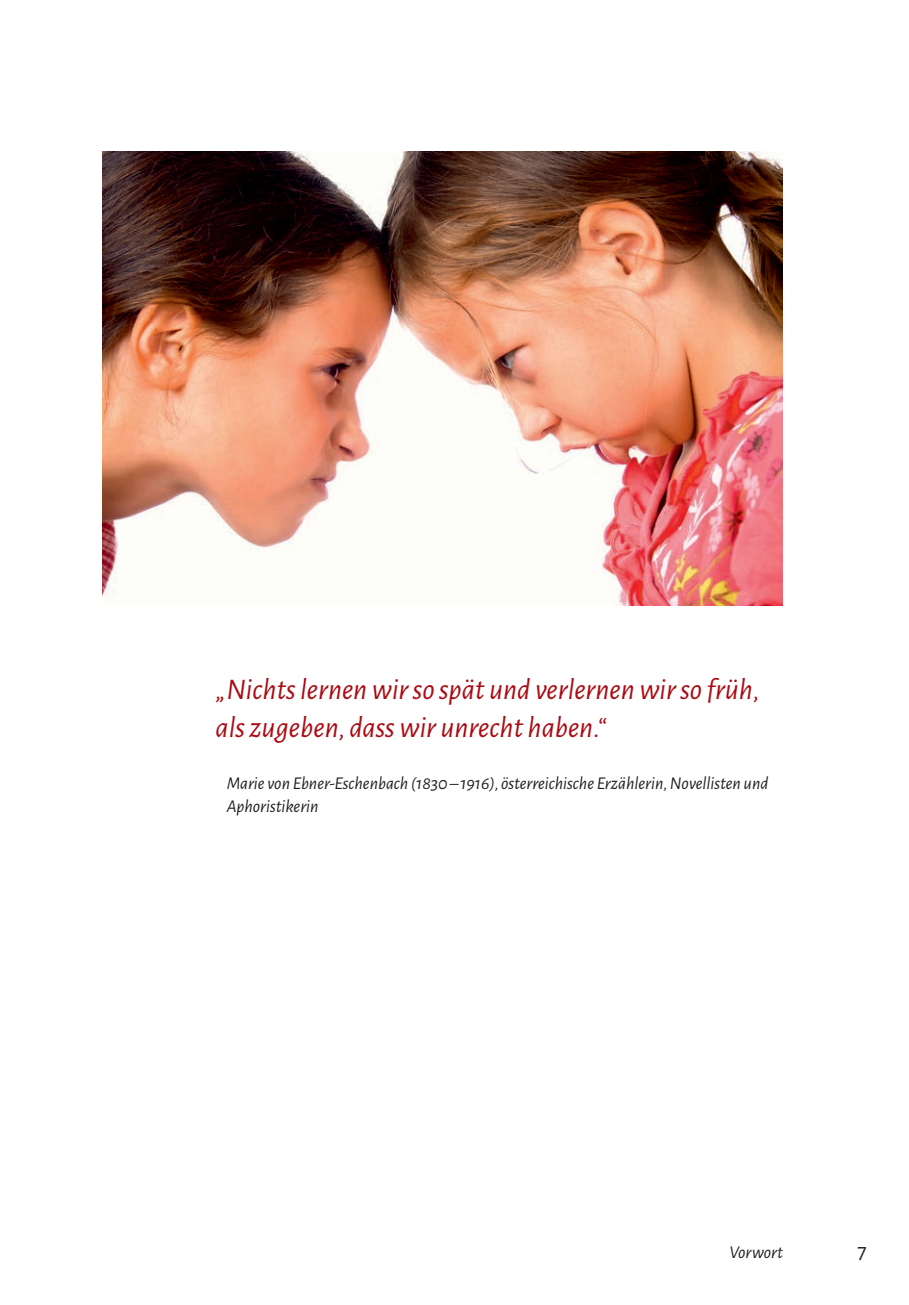
<style>
.page{position:relative;width:909px;height:1305px;background:#fff}
.page>*{position:absolute;margin:0;border:0;box-sizing:border-box;transform-origin:0 0}
.t1{font:italic 30px/38px "Alegreya Sans";color:#ab0b13}
.t2{font:22px "Alegreya Sans";color:#231f20}
.t3{font:italic 18px/23.2px "Alegreya Sans";color:#231f20}
</style>
<div class="page">
<img style="left:102px;top:152px;width:680px;height:453px">
<h1 class="t1" style="left:215px;top:669px;width:546px">„Nichts lernen wir so spät und verlernen wir so früh, als zugeben, dass wir unrecht haben.“</h1>
<p class="t3" style="left:227px;top:770px;width:543px">Marie von Ebner-Eschenbach (1830–1916), österreichische Erzählerin, Novellisten und<br>Aphoristikerin</p>
<p class="t3" style="left:729px;top:1239px;width:55px">Vorwort</p>
<p class="t2" style="left:857px;top:1235px;width:11px">7</p>
</div>
